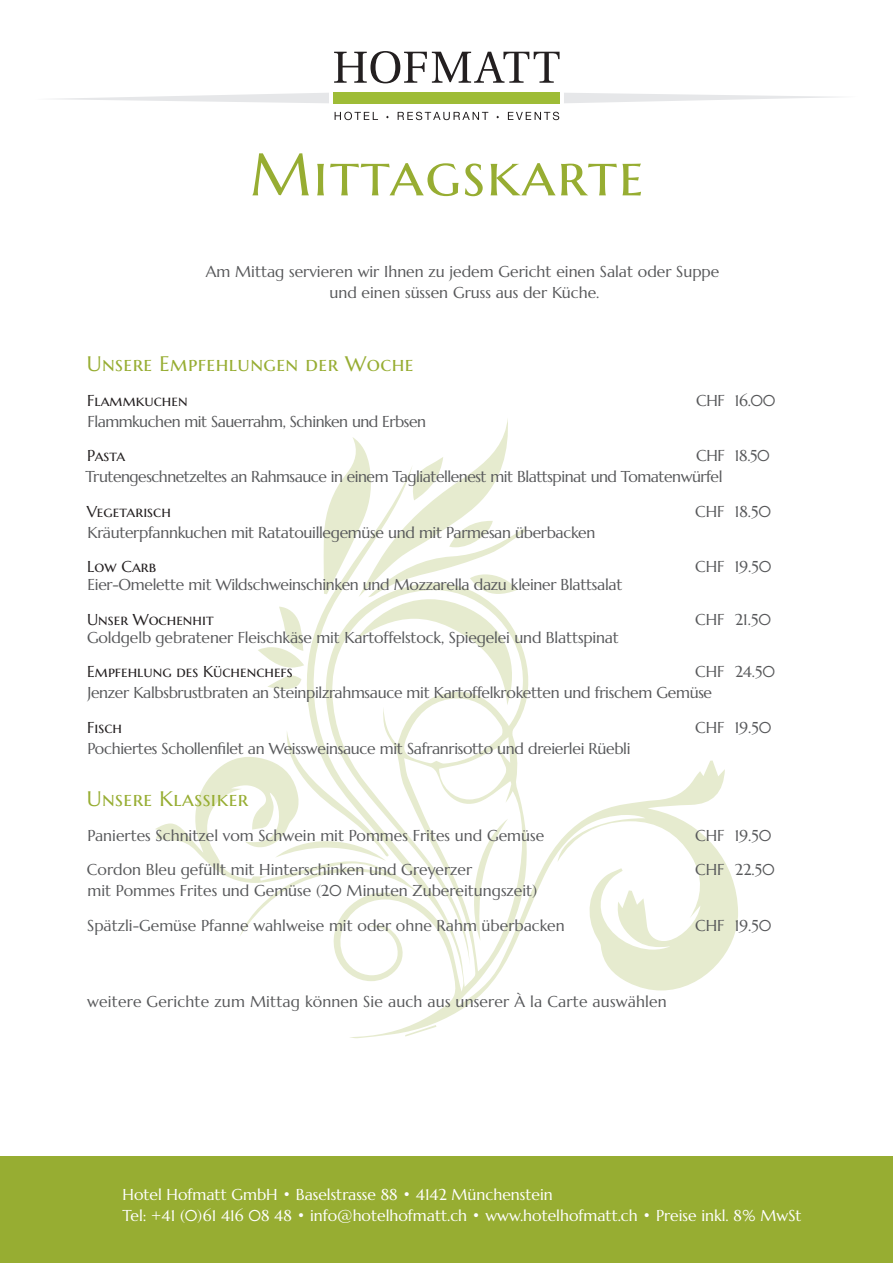
<style>
.page{position:relative;width:893px;height:1263px;background:#fff}
.page>*{position:absolute;margin:0;border:0;box-sizing:border-box;transform-origin:0 0}
.t1{font:60px "Marcellus SC";letter-spacing:.03em;color:#97ad32}
.t2{font:21px "Marcellus SC";letter-spacing:.02em;color:#97ad32}
.t3{font:15.75px/21px "Marcellus";letter-spacing:-.01em;color:#57585a}
.t4{font:15.75px/21px "Marcellus";letter-spacing:-.03em;color:#57585a}
.t5{font:15.75px/21px "Marcellus";color:#fff}
.t6{font:15.75px "Marcellus SC";color:#231f20}
.t7{font:15.75px "Marcellus";letter-spacing:.01em;color:#57585a}
</style>
<div class="page">
<svg style="left:301px;top:531px;width:437px;height:507px"></svg>
<svg style="left:323px;top:419px;width:202px;height:286px"></svg>
<svg style="left:155px;top:730px;width:270px;height:207px"></svg>
<svg style="left:258px;top:607px;width:46px;height:61px"></svg>
<svg style="left:268px;top:675px;width:33px;height:14px"></svg>
<svg style="left:405px;top:1025px;width:31px;height:11px"></svg>
<svg style="left:466px;top:819px;width:42px;height:122px"></svg>
<div style="left:0;top:1157px;width:893px;height:106px;background:#97ad32"></div>
<svg style="left:57px;top:93px;width:272px;height:10px"></svg>
<svg style="left:564px;top:93px;width:272px;height:10px"></svg>
<div style="left:334px;top:92px;width:226px;height:12px;background:#9ebc36"></div>
<svg style="left:335px;top:112px;width:43px;height:8px"></svg>
<svg style="left:398px;top:112px;width:90px;height:8px"></svg>
<svg style="left:508px;top:112px;width:51px;height:8px"></svg>
<svg style="left:334px;top:51px;width:226px;height:32px"></svg>
<h1 class="t1" style="left:250px;top:137px;width:395px">Mittagskarte</h1>
<p class="t3" style="left:206px;top:261px;width:515px;text-align:center">Am Mittag servieren wir Ihnen zu jedem Gericht einen Salat oder Suppe und einen süssen Gruss aus der Küche.</p>
<h2 class="t2" style="left:87px;top:351px;width:328px">Unsere Empfehlungen der Woche</h2>
<p class="t6" style="left:87px;top:390px;width:102px">Flammkuchen</p>
<p class="t3" style="left:696px;top:390px;width:81px">CHF 16.00</p>
<p class="t4" style="left:88px;top:411px;width:340px">Flammkuchen mit Sauerrahm, Schinken und Erbsen</p>
<p class="t6" style="left:87px;top:446px;width:40px">Pasta</p>
<p class="t4" style="left:85px;top:445px;width:686px;text-indent:611px">CHF 18.50<br>Trutengeschnetzeltes an Rahmsauce in einem Tagliatellenest mit Blattspinat und Tomatenwürfel</p>
<p class="t6" style="left:87px;top:501px;width:86px">Vegetarisch</p>
<p class="t3" style="left:695px;top:501px;width:78px">CHF 18.50</p>
<p class="t3" style="left:87px;top:522px;width:509px">Kräuterpfannkuchen mit Ratatouillegemüse und mit Parmesan überbacken</p>
<p class="t6" style="left:87px;top:557px;width:70px">Low Carb</p>
<p class="t3" style="left:695px;top:556px;width:78px">CHF 19.50</p>
<p class="t3" style="left:87px;top:574px;width:536px">Eier-Omelette mit Wildschweinschinken und Mozzarella dazu kleiner Blattsalat</p>
<p class="t6" style="left:87px;top:609px;width:128px">Unser Wochenhit</p>
<p class="t3" style="left:695px;top:609px;width:77px">CHF 21.50</p>
<p class="t3" style="left:87px;top:627px;width:533px">Goldgelb gebratener Fleischkäse mit Kartoffelstock, Spiegelei und Blattspinat</p>
<p class="t6" style="left:87px;top:662px;width:207px">Empfehlung des Küchenchefs</p>
<p class="t3" style="left:87px;top:661px;width:689px;text-indent:608px">CHF 24.50<br>Jenzer Kalbsbrustbraten an Steinpilzrahmsauce mit Kartoffelkroketten und frischem Gemüse</p>
<p class="t6" style="left:87px;top:717px;width:36px">Fisch</p>
<p class="t3" style="left:695px;top:717px;width:78px">CHF 19.50</p>
<p class="t3" style="left:88px;top:738px;width:545px">Pochiertes Schollenfilet an Weissweinsauce mit Safranrisotto und dreierlei Rüebli</p>
<h2 class="t2" style="left:87px;top:786px;width:163px">Unsere Klassiker</h2>
<p class="t3" style="left:88px;top:825px;width:458px">Paniertes Schnitzel vom Schwein mit Pommes Frites und Gemüse</p>
<p class="t3" style="left:695px;top:825px;width:78px">CHF 19.50</p>
<p class="t3" style="left:87px;top:859px;width:387px">Cordon Bleu gefüllt mit Hinterschinken und Greyerzer</p>
<p class="t3" style="left:695px;top:859px;width:81px">CHF 22.50</p>
<p class="t3" style="left:87px;top:874px;width:479px;line-height:34.5px">mit Pommes Frites und Gemüse (20 Minuten Zubereitungszeit)<br>Spätzli-Gemüse Pfanne wahlweise mit oder ohne Rahm überbacken</p>
<p class="t3" style="left:695px;top:915px;width:78px">CHF 19.50</p>
<p class="t7" style="left:87px;top:992px;width:581px">weitere Gerichte zum Mittag können Sie auch aus unserer À la Carte auswählen</p>
<p class="t5" style="left:123px;top:1184px;width:680px">Hotel Hofmatt GmbH • Baselstrasse 88 • 4142 Münchenstein<br>Tel: +41 (0)61 416 08 48 • info@hotelhofmatt.ch • www.hotelhofmatt.ch • Preise inkl. 8% MwSt</p>
</div>
